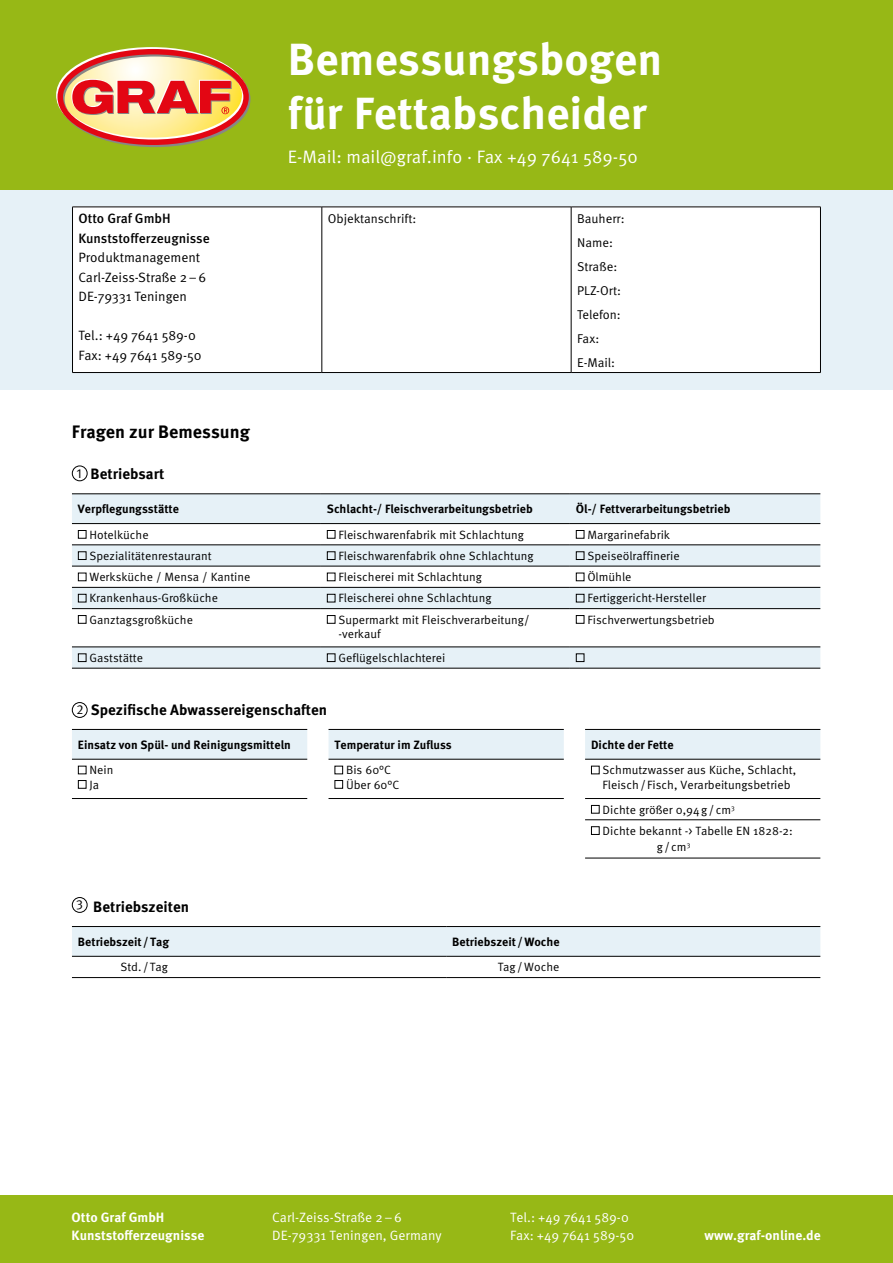
<style>
.page{position:relative;width:893px;height:1263px;background:#fff}
.page>*{position:absolute;margin:0;border:0;box-sizing:border-box;transform-origin:0 0}
.t1{font:700 45px/54px "Meta Pro";color:#fff}
.t2{font:18px "Meta Pro";color:#fff}
.t3{font:700 18px "Meta Pro";color:#000}
.t4{font:700 15px "Meta Pro";color:#000}
.t5{font:13.5px/19.5px "Meta Pro";color:#000}
.t6{font:13.5px/18px "Meta Pro";color:#fff}
.t7{font:700 13.5px/18px "Meta Pro";color:#fff}
.t8{font:500 13.5px/19.5px "Meta Pro";color:#000}
.t9{font:12.75px/24px "Meta Pro";color:#000}
.t10{font:12px/14.4px "Meta Pro";color:#000}
.t11{font:700 12px "Meta Pro";color:#000}
.s1{font-weight:400;font-size:13.2px}
</style>
<div class="page">
<div style="left:0;top:189px;width:893px;height:201px;background:#e6f1f7"></div>
<div style="left:0;top:0;width:893px;height:189px;background:#97b816"></div>
<svg style="left:60px;top:52px;width:186px;height:90px;background:#e19967"></svg>
<div style="left:72px;top:466px;width:15px;height:15px;border:1px solid #000;border-radius:50%"></div>
<svg style="left:72px;top:494px;width:748px;height:174px;fill:#e6f1f7"></svg>
<hr style="left:72px;top:493px;width:249px;height:1px;background:#000">
<hr style="left:321px;top:493px;width:249px;height:1px;background:#000">
<hr style="left:570px;top:493px;width:250px;height:1px;background:#000">
<hr style="left:72px;top:523px;width:249px;height:1px;background:#000">
<hr style="left:321px;top:523px;width:249px;height:1px;background:#000">
<hr style="left:570px;top:523px;width:250px;height:1px;background:#000">
<hr style="left:72px;top:544px;width:249px;height:1px;background:#000">
<hr style="left:321px;top:544px;width:249px;height:1px;background:#000">
<hr style="left:570px;top:544px;width:250px;height:1px;background:#000">
<hr style="left:72px;top:566px;width:249px;height:1px;background:#000">
<hr style="left:321px;top:566px;width:249px;height:1px;background:#000">
<hr style="left:570px;top:566px;width:250px;height:1px;background:#000">
<hr style="left:72px;top:587px;width:249px;height:1px;background:#000">
<hr style="left:321px;top:587px;width:249px;height:1px;background:#000">
<hr style="left:570px;top:587px;width:250px;height:1px;background:#000">
<hr style="left:72px;top:608px;width:249px;height:1px;background:#000">
<hr style="left:321px;top:608px;width:249px;height:1px;background:#000">
<hr style="left:570px;top:608px;width:250px;height:1px;background:#000">
<hr style="left:72px;top:646px;width:249px;height:1px;background:#000">
<hr style="left:321px;top:646px;width:249px;height:1px;background:#000">
<hr style="left:570px;top:646px;width:250px;height:1px;background:#000">
<hr style="left:72px;top:668px;width:249px;height:1px;background:#000">
<hr style="left:321px;top:668px;width:249px;height:1px;background:#000">
<hr style="left:570px;top:668px;width:250px;height:1px;background:#000">
<div style="left:78px;top:530px;width:8px;height:9px;border:1px solid #000"></div>
<div style="left:327px;top:530px;width:8px;height:9px;border:1px solid #000"></div>
<div style="left:576px;top:530px;width:8px;height:9px;border:1px solid #000"></div>
<div style="left:78px;top:551px;width:8px;height:9px;border:1px solid #000"></div>
<div style="left:327px;top:551px;width:8px;height:9px;border:1px solid #000"></div>
<div style="left:576px;top:551px;width:8px;height:9px;border:1px solid #000"></div>
<div style="left:78px;top:573px;width:8px;height:8px;border:1px solid #000"></div>
<div style="left:327px;top:573px;width:8px;height:8px;border:1px solid #000"></div>
<div style="left:576px;top:573px;width:8px;height:8px;border:1px solid #000"></div>
<div style="left:78px;top:594px;width:8px;height:8px;border:1px solid #000"></div>
<div style="left:327px;top:594px;width:8px;height:8px;border:1px solid #000"></div>
<div style="left:576px;top:594px;width:8px;height:8px;border:1px solid #000"></div>
<div style="left:78px;top:615px;width:8px;height:9px;border:1px solid #000"></div>
<div style="left:327px;top:615px;width:8px;height:9px;border:1px solid #000"></div>
<div style="left:576px;top:615px;width:8px;height:9px;border:1px solid #000"></div>
<div style="left:78px;top:653px;width:8px;height:9px;border:1px solid #000"></div>
<div style="left:327px;top:653px;width:8px;height:9px;border:1px solid #000"></div>
<div style="left:576px;top:653px;width:8px;height:9px;border:1px solid #000"></div>
<div style="left:72px;top:702px;width:15px;height:16px;border:1px solid #000;border-radius:50%"></div>
<svg style="left:72px;top:729px;width:748px;height:30px;background:#e5eff5"></svg>
<hr style="left:72px;top:729px;width:235px;height:1px;background:#000">
<hr style="left:328px;top:729px;width:236px;height:1px;background:#000">
<hr style="left:585px;top:729px;width:235px;height:1px;background:#000">
<hr style="left:72px;top:759px;width:235px;height:1px;background:#000">
<hr style="left:328px;top:759px;width:236px;height:1px;background:#000">
<hr style="left:585px;top:759px;width:235px;height:1px;background:#000">
<hr style="left:585px;top:798px;width:235px;height:1px;background:#000">
<hr style="left:585px;top:819px;width:235px;height:1px;background:#000">
<hr style="left:585px;top:858px;width:235px;height:1px;background:#000">
<hr style="left:72px;top:798px;width:235px;height:1px;background:#000">
<hr style="left:328px;top:798px;width:236px;height:1px;background:#000">
<div style="left:78px;top:766px;width:8px;height:8px;border:1px solid #000"></div>
<div style="left:78px;top:780px;width:8px;height:9px;border:1px solid #000"></div>
<div style="left:334px;top:766px;width:9px;height:8px;border:1px solid #000"></div>
<div style="left:334px;top:780px;width:9px;height:9px;border:1px solid #000"></div>
<div style="left:591px;top:766px;width:9px;height:8px;border:1px solid #000"></div>
<div style="left:591px;top:805px;width:9px;height:8px;border:1px solid #000"></div>
<div style="left:591px;top:826px;width:9px;height:9px;border:1px solid #000"></div>
<div style="left:72px;top:897px;width:15px;height:16px;border:1px solid #000;border-radius:50%"></div>
<div style="left:72px;top:927px;width:748px;height:29px;background:#e6f1f7"></div>
<hr style="left:72px;top:926px;width:374px;height:1px;background:#000">
<hr style="left:446px;top:926px;width:374px;height:1px;background:#000">
<hr style="left:72px;top:956px;width:374px;height:1px;background:#000">
<hr style="left:446px;top:956px;width:374px;height:1px;background:#000">
<hr style="left:72px;top:977px;width:374px;height:1px;background:#000">
<hr style="left:446px;top:977px;width:374px;height:1px;background:#000">
<div style="left:0;top:1195px;width:893px;height:68px;background:#97b816"></div>
<div style="left:72px;top:207px;width:749px;height:166px;background:#fff"></div>
<hr style="left:72px;top:207px;width:250px;height:1px;background:#000">
<hr style="left:72px;top:207px;width:1px;height:165px;background:#000">
<hr style="left:322px;top:207px;width:249px;height:1px;background:#000">
<hr style="left:322px;top:207px;width:1px;height:165px;background:#000">
<hr style="left:571px;top:207px;width:250px;height:1px;background:#000">
<hr style="left:571px;top:207px;width:1px;height:165px;background:#000">
<hr style="left:820px;top:207px;width:1px;height:165px;background:#000">
<hr style="left:72px;top:372px;width:250px;height:1px;background:#000">
<hr style="left:322px;top:372px;width:249px;height:1px;background:#000">
<hr style="left:571px;top:372px;width:250px;height:1px;background:#000">
<p class="t8" style="left:79px;top:209px;width:133px">Otto Graf GmbH<br>Kunststofferzeugnisse</p>
<p class="t5" style="left:79px;top:248px;width:129px">Produktmanagement<br>Carl-Zeiss-Straße 2–6<br>DE-79331 Teningen</p>
<p class="t5" style="left:79px;top:326px;width:125px">Tel.: +49 7641 589-0<br>Fax: +49 7641 589-50</p>
<h1 class="t1" style="left:288px;top:32px;width:376px">Bemessungsbogen für Fettabscheider</h1>
<h2 class="t2" style="left:288px;top:146px;width:351px">E-Mail: mail@graf.info ∙ Fax +49 7641 589-50</h2>
<p class="t9" style="left:328px;top:206px;width:90px">Objektanschrift:</p>
<p class="t9" style="left:577px;top:206px;width:49px">Bauherr:<br>Name:<br>Straße:<br>PLZ-Ort:<br>Telefon:<br>Fax:<br>E-Mail:</p>
<h2 class="t3" style="left:72px;top:420px;width:179px">Fragen zur Bemessung</h2>
<p class="t4" style="left:77px;top:464px;width:89px"><span class="s1">1</span> Betriebsart</p>
<p class="t11" style="left:78px;top:501px;width:102px">Verpflegungsstätte</p>
<p class="t11" style="left:327px;top:501px;width:207px">Schlacht-/ Fleischverarbeitungsbetrieb</p>
<p class="t11" style="left:576px;top:501px;width:156px">Öl-/ Fettverarbeitungsbetrieb</p>
<p class="t10" style="left:90px;top:527px;width:61px">Hotelküche</p>
<p class="t10" style="left:338px;top:527px;width:187px">Fleischwarenfabrik mit Schlachtung</p>
<p class="t10" style="left:587px;top:527px;width:84px">Margarinefabrik</p>
<p class="t10" style="left:90px;top:549px;width:124px">Spezialitätenrestaurant</p>
<p class="t10" style="left:338px;top:549px;width:197px">Fleischwarenfabrik ohne Schlachtung</p>
<p class="t10" style="left:587px;top:549px;width:94px">Speiseölraffinerie</p>
<p class="t10" style="left:90px;top:570px;width:162px">Werksküche / Mensa / Kantine</p>
<p class="t10" style="left:338px;top:570px;width:145px">Fleischerei mit Schlachtung</p>
<p class="t10" style="left:587px;top:570px;width:46px">Ölmühle</p>
<p class="t10" style="left:90px;top:591px;width:130px">Krankenhaus-Großküche</p>
<p class="t10" style="left:338px;top:591px;width:155px">Fleischerei ohne Schlachtung</p>
<p class="t10" style="left:587px;top:591px;width:120px">Fertiggericht-Hersteller</p>
<p class="t10" style="left:90px;top:612px;width:105px">Ganztagsgroßküche</p>
<p class="t10" style="left:338px;top:612px;width:192px">Supermarkt mit Fleischverarbeitung/ -verkauf</p>
<p class="t10" style="left:587px;top:612px;width:129px">Fischverwertungsbetrieb</p>
<p class="t10" style="left:90px;top:651px;width:55px">Gaststätte</p>
<p class="t10" style="left:338px;top:651px;width:108px">Geflügelschlachterei</p>
<p class="t4" style="left:77px;top:700px;width:252px"><span class="s1">2</span> Spezifische Abwassereigenschaften</p>
<p class="t11" style="left:78px;top:737px;width:214px">Einsatz von Spül- und Reinigungsmitteln</p>
<p class="t11" style="left:335px;top:737px;width:119px">Temperatur im Zufluss</p>
<p class="t11" style="left:591px;top:737px;width:84px">Dichte der Fette</p>
<p class="t10" style="left:90px;top:763px;width:25px">Nein<br>Ja</p>
<p class="t10" style="left:346px;top:763px;width:55px">Bis 60°C<br>Über 60°C</p>
<p class="t10" style="left:603px;top:763px;width:195px">Schmutzwasser aus Küche, Schlacht,<br>Fleisch/ Fisch, Verarbeitungsbetrieb</p>
<p class="t10" style="left:603px;top:799px;width:192px;line-height:21.3px">Dichte größer 0,94g/ cm<sup>3<br></sup>Dichte bekannt -&gt; Tabelle EN 1828-2:</p>
<p class="t10" style="left:657px;top:840px;width:35px">g/cm<sup>3</sup></p>
<p class="t4" style="left:76px;top:897px;width:115px"><sup>3</sup> Betriebszeiten</p>
<p class="t11" style="left:78px;top:934px;width:93px">Betriebszeit /Tag</p>
<p class="t11" style="left:452px;top:934px;width:109px">Betriebszeit /Woche</p>
<p class="t10" style="left:120px;top:960px;width:49px">Std. / Tag</p>
<p class="t10" style="left:498px;top:960px;width:63px">Tag/Woche</p>
<p class="t7" style="left:72px;top:1209px;width:134px">Otto Graf GmbH<br>Kunststofferzeugnisse</p>
<p class="t6" style="left:272px;top:1209px;width:171px">Carl-Zeiss-Straße 2–6<br>DE-79331 Teningen, Germany</p>
<p class="t6" style="left:510px;top:1209px;width:125px">Tel.: +49 7641 589-0<br>Fax: +49 7641 589-50</p>
<p class="t7" style="left:705px;top:1227px;width:118px">www.graf-online.de</p>
</div>
